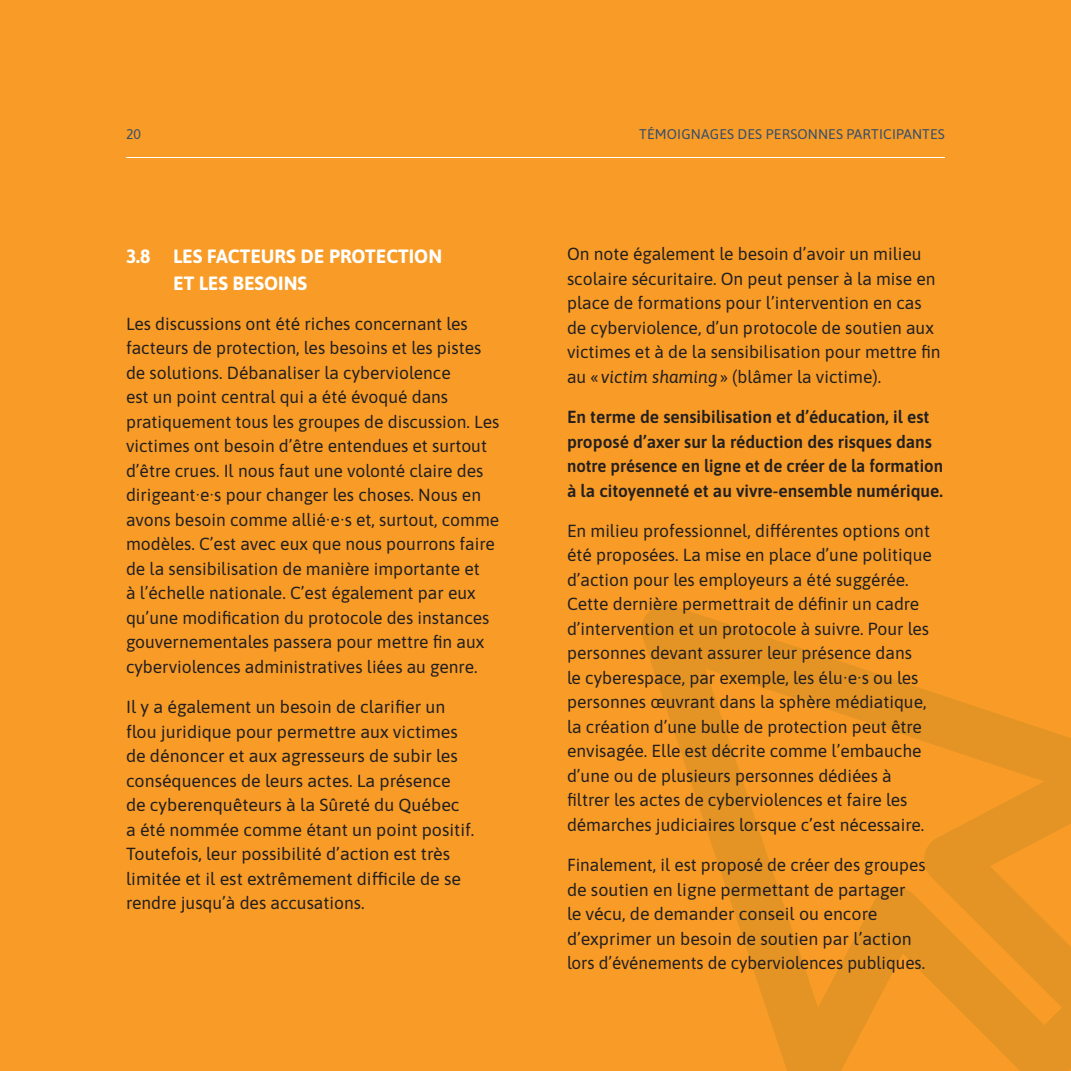
<style>
.page{position:relative;width:1071px;height:1071px;background:#f89c27}
.page>*{position:absolute;margin:0;border:0;box-sizing:border-box;transform-origin:0 0}
.Titre_3_-_jaune{font:700 19.25px/26.2px "Asap";color:#fff}
.texte_courant{font:17.5px/24.5px "Asap";color:#231f20}
.texte_courant-2{font:600 17.5px/24.5px "Asap";color:#231f20}
.t1{font:14px "Asap";letter-spacing:.01em;color:#344e6c}
.s1{font-style:italic}
</style>
<div class="page">
<svg style="left:641px;top:605px;width:430px;height:466px"></svg>
<hr style="left:126px;top:157px;width:819px;height:1px;background:#fff">
<p class="t1" style="left:126px;top:124px;width:16px">20</p>
<p class="t1" style="left:639px;top:124px;width:307px">TÉMOIGNAGES DES PERSONNES PARTICIPANTES</p>
<p class="Titre_3_-_jaune" style="left:173px;top:242px;width:270px;text-indent:-47px">3.8 LES FACTEURS DE PROTECTION<br>ET LES BESOINS</p>
<p class="texte_courant" style="left:126px;top:311px;width:375px">Les discussions ont été riches concernant les facteurs de protection, les besoins et les pistes de solutions. Débanaliser la cyberviolence<br>est un point central qui a été évoqué dans pratiquement tous les groupes de discussion. Les victimes ont besoin d’être entendues et surtout d’être crues. Il nous faut une volonté claire des dirigeant·e·s pour changer les choses. Nous en avons besoin comme allié·e·s et, surtout, comme modèles. C’est avec eux que nous pourrons faire de la sensibilisation de manière importante et<br>à l’échelle nationale. C’est également par eux qu’une modification du protocole des instances gouvernementales passera pour mettre fin aux cyberviolences administratives liées au genre.</p>
<p class="texte_courant" style="left:126px;top:694px;width:350px">Il y a également un besoin de clarifier un flou juridique pour permettre aux victimes de dénoncer et aux agresseurs de subir les conséquences de leurs actes. La présence de cyberenquêteurs à la Sûreté du Québec<br>a été nommée comme étant un point positif.<br>Toutefois, leur possibilité d’action est très limitée et il est extrêmement difficile de se rendre jusqu’à des accusations.</p>
<p class="texte_courant" style="left:567px;top:241px;width:375px">On note également le besoin d’avoir un milieu scolaire sécuritaire. On peut penser à la mise en place de formations pour l’intervention en cas de cyberviolence, d’un protocole de soutien aux victimes et à de la sensibilisation pour mettre fin au « <span class="s1">victim shaming</span>» (blâmer la victime).</p>
<p class="texte_courant-2" style="left:567px;top:404px;width:378px">En terme de sensibilisation et d’éducation, il est proposé d’axer sur la réduction des risques dans notre présence en ligne et de créer de la formation à la citoyenneté et au vivre-ensemble numérique.</p>
<p class="texte_courant" style="left:567px;top:518px;width:366px">En milieu professionnel, différentes options ont été proposées. La mise en place d’une politique d’action pour les employeurs a été suggérée.<br>Cette dernière permettrait de définir un cadre d’intervention et un protocole à suivre. Pour les personnes devant assurer leur présence dans<br>le cyberespace, par exemple, les élu·e·s ou les personnes œuvrant dans la sphère médiatique, la création d’une bulle de protection peut être envisagée. Elle est décrite comme l’embauche d’une ou de plusieurs personnes dédiées à filtrer les actes de cyberviolences et faire les démarches judiciaires lorsque c’est nécessaire.</p>
<p class="texte_courant" style="left:567px;top:852px;width:360px">Finalement, il est proposé de créer des groupes de soutien en ligne permettant de partager<br>le vécu, de demander conseil ou encore d’exprimer un besoin de soutien par l’action lors d’événements de cyberviolences publiques.</p>
</div>
